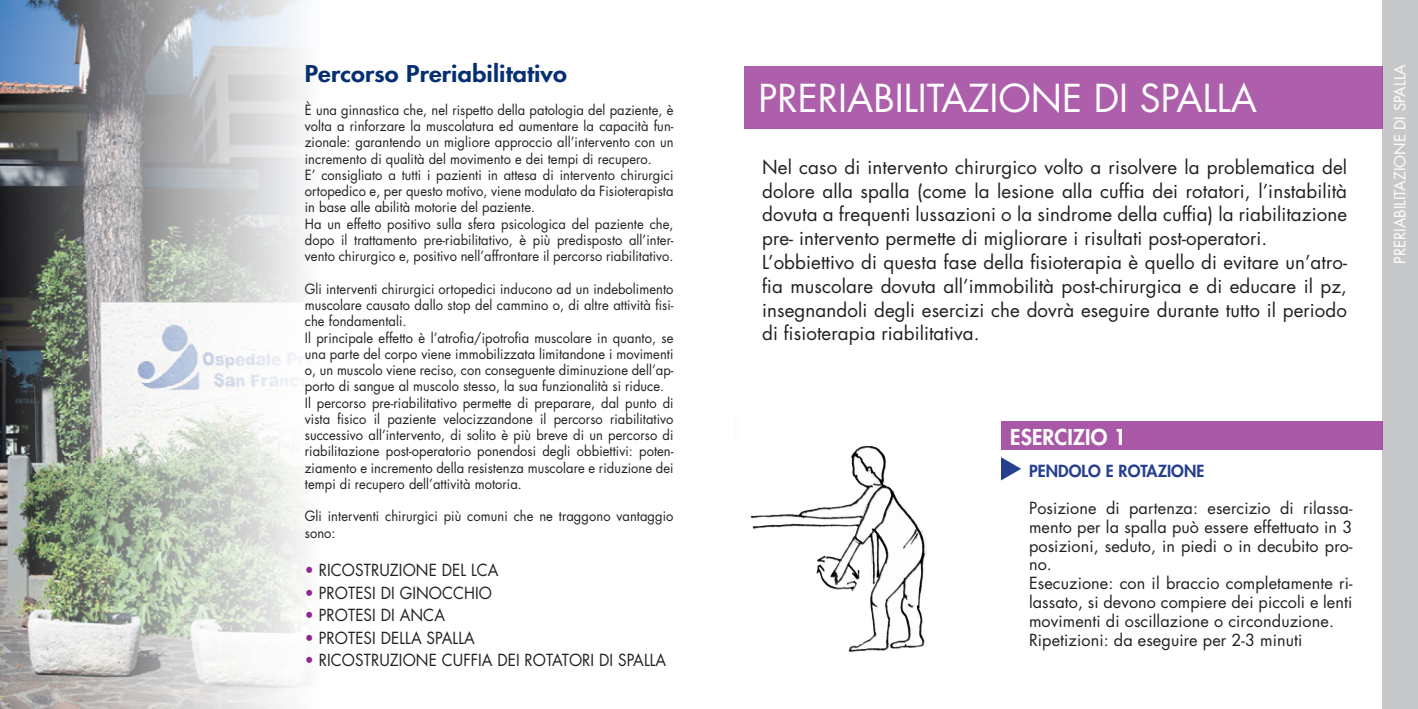
<style>
.page{position:relative;width:1418px;height:709px;background:#fff}
.page>*{position:absolute;margin:0;border:0;box-sizing:border-box;transform-origin:0 0}
.t1{font:37.5px "Futura Std";color:#fff}
.t2{font:800 22.5px "Futura Std";letter-spacing:.005em;color:#052f71;scale:1.12 1}
.t3{font:800 21.25px "Futura Std";letter-spacing:.005em;color:#fff}
.t4{font:18.75px/23.8px "Futura Std";letter-spacing:.005em;color:#231f20}
.t5{font:16.25px/18.8px "Futura Std";letter-spacing:.005em;color:#231f20}
.t6{font:16.25px "Futura Std";letter-spacing:.005em;color:#231f20;scale:.94 1}
.t7{font:800 16.25px "Futura Std";letter-spacing:.005em;color:#253f8e}
.t8{font:15px "Futura Std";color:#fff}
.t9{font:13.75px/16.2px "Futura Std";letter-spacing:.005em;color:#231f20;scale:.94 1}
.s1{color:#90268f}
</style>
<div class="page">
<div style="left:1382px;top:0;width:35px;height:709px;background:#c7c8ca"></div>
<img style="left:0;top:0;width:306px;height:709px">
<div style="left:744px;top:66px;width:638px;height:62px;background:#ad5fac"></div>
<div style="left:999px;top:421px;width:383px;height:29px;background:#a958a8"></div>
<svg style="left:1001px;top:457px;width:20px;height:24px"></svg>
<img style="left:750px;top:421px;width:250px;height:231px">
<h2 class="t2" style="left:305px;top:60px;width:235px">Percorso Preriabilitativo</h2>
<p class="t9" style="left:305px;top:102px;width:394px">È una ginnastica che, nel rispetto della patologia del paziente, è volta a rinforzare la muscolatura ed aumentare la capacità fun&shy;zionale: garantendo un migliore approccio all’intervento con un incremento di qualità del movimento e dei tempi di recupero.<br>E’ consigliato a tutti i pazienti in attesa di intervento chirurgici ortopedico e, per questo motivo, viene modulato da Fisioterapista in base alle abilità motorie del paziente.<br>Ha un effetto positivo sulla sfera psicologica del paziente che, dopo il trattamento pre-riabilitativo, è più predisposto all’inter&shy;vento chirurgico e, positivo nell’affrontare il percorso riabilitativo.</p>
<p class="t9" style="left:305px;top:281px;width:394px">Gli interventi chirurgici ortopedici inducono ad un indebolimento muscolare causato dallo stop del cammino o, di altre attività fisi&shy;che fondamentali.<br>Il principale effetto è l’atrofia/ipotrofia muscolare in quanto, se una parte del corpo viene immobilizzata limitandone i movimenti o, un muscolo viene reciso, con conseguente diminuzione dell’ap&shy;porto di sangue al muscolo stesso, la sua funzionalità si riduce.<br>Il percorso pre-riabilitativo permette di preparare, dal punto di vista fisico il paziente velocizzandone il percorso riabilitativo successivo all’intervento, di solito è più breve di un percorso di riabilitazione post-operatorio ponendosi degli obbiettivi: poten&shy;ziamento e incremento della resistenza muscolare e riduzione dei tempi di recupero dell’attività motoria.</p>
<p class="t9" style="left:305px;top:508px;width:393px">Gli interventi chirurgici più comuni che ne traggono vantaggio sono:</p>
<p class="t6" style="left:305px;top:560px;width:207px"><span class="s1">•</span> RICOSTRUZIONE DEL LCA</p>
<p class="t6" style="left:305px;top:582px;width:201px"><span class="s1">•</span> PROTESI DI GINOCCHIO</p>
<p class="t6" style="left:305px;top:605px;width:151px"><span class="s1">•</span> PROTESI DI ANCA</p>
<p class="t6" style="left:305px;top:627px;width:182px"><span class="s1">•</span> PROTESI DELLA SPALLA</p>
<p class="t6" style="left:305px;top:650px;width:386px"><span class="s1">•</span> RICOSTRUZIONE CUFFIA DEI ROTATORI DI SPALLA</p>
<h1 class="t1" style="left:758px;top:75px;width:500px">PRERIABILITAZIONE DI SPALLA</h1>
<p class="t4" style="left:762px;top:155px;width:586px">Nel caso di intervento chirurgico volto a risolvere la problematica del dolore alla spalla (come la lesione alla cuffia dei rotatori, l’instabilità dovuta a frequenti lussazioni o la sindrome della cuffia) la riabilitazione pre- intervento permette di migliorare i risultati post-operatori.<br>L’obbiettivo di questa fase della fisioterapia è quello di evitare un’atro&shy;fia muscolare dovuta all’immobilità post-chirurgica e di educare il pz, insegnandoli degli esercizi che dovrà eseguire durante tutto il periodo di fisioterapia riabilitativa.</p>
<h3 class="t3" style="left:1010px;top:424px;width:117px">ESERCIZIO 1</h3>
<p class="t7" style="left:1029px;top:460px;width:177px">PENDOLO E ROTAZIONE</p>
<p class="t5" style="left:1029px;top:499px;width:325px">Posizione di partenza: esercizio di rilassa&shy;mento per la spalla può essere effettuato in 3 posizioni, seduto, in piedi o in decubito pro&shy;no.<br>Esecuzione: con il braccio completamente ri&shy;lassato, si devono compiere dei piccoli e lenti movimenti di oscillazione o circonduzione.<br>Ripetizioni: da eseguire per 2-3 minuti</p>
<p class="t8" style="left:1390px;top:264px;width:201px;rotate:-90deg">PRERIABILITAZIONE DI SPALLA</p>
</div>
